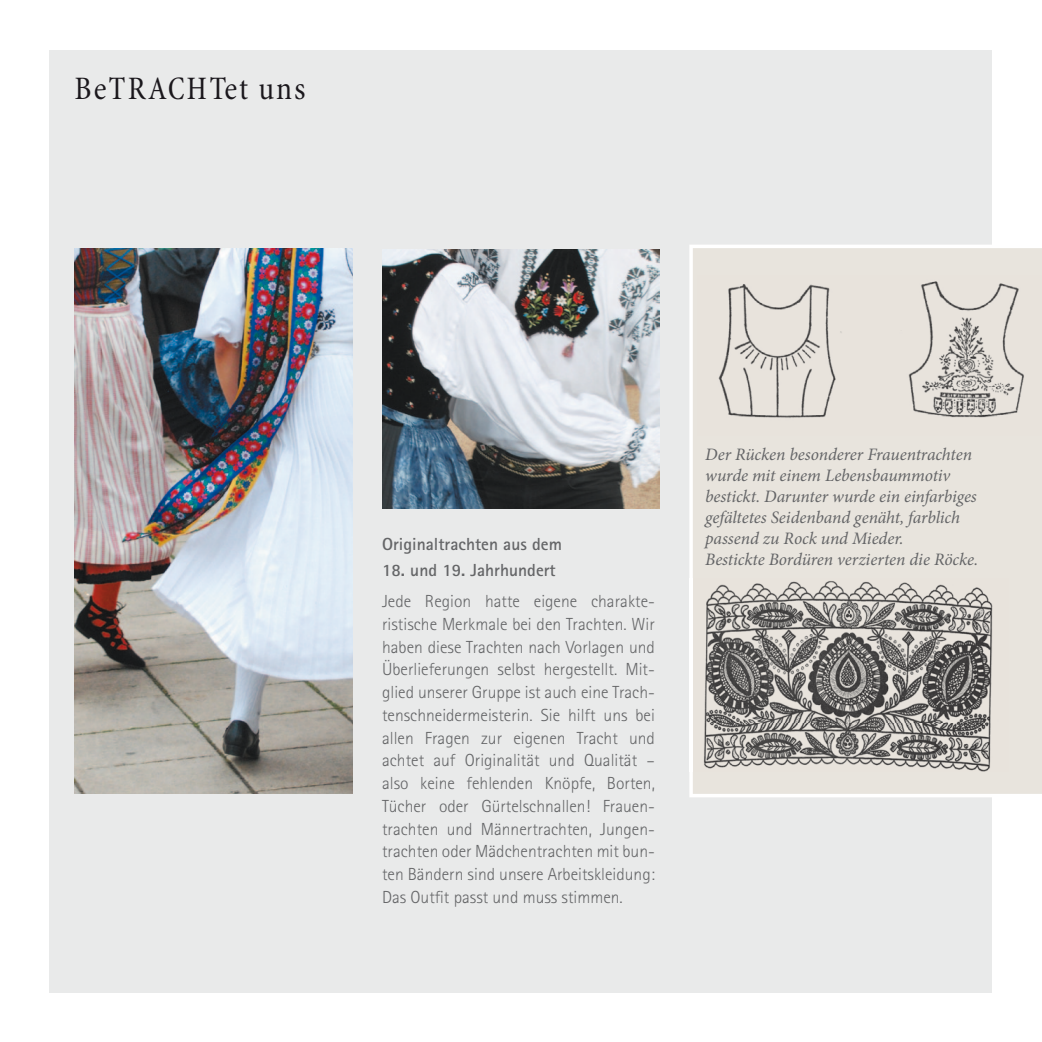
<style>
.page{position:relative;width:1042px;height:1042px;background:#fff}
.page>*{position:absolute;margin:0;border:0;box-sizing:border-box;transform-origin:0 0}
.t1{font:condensed 33.25px "Minion";letter-spacing:.06em;color:#1a171c}
.t2{font:300 17.5px/22.8px "Rotis Sans Serif";color:#646567;text-align:justify}
.t3{font:italic 17.5px/21px "Minion Pro";letter-spacing:-.005em;color:#646567}
.t4{font:700 17.5px "Rotis Sans Serif";color:#646567}
</style>
<div class="page">
<div style="left:50px;top:50px;width:942px;height:942px;background:#e9eaea"></div>
<div style="left:689px;top:245px;width:353px;height:552px;background:#e8e4dd"></div>
<img style="left:697px;top:275px;width:345px;height:161px">
<img style="left:690px;top:578px;width:318px;height:193px">
<img style="left:382px;top:249px;width:278px;height:259px">
<img style="left:74px;top:248px;width:278px;height:546px">
<h1 class="t1" style="left:74px;top:72px;width:233px">BeTRACHTet uns</h1>
<p class="t4" style="left:382px;top:533px;width:181px">Originaltrachten aus dem</p>
<p class="t4" style="left:382px;top:559px;width:175px">18. und 19. Jahrhundert</p>
<p class="t2" style="left:382px;top:590px;width:274px">Jede Region hatte eigene charakte - ris tische Merkmale bei den Trachten. Wir haben diese Trachten nach Vorlagen und Überlieferungen selbst hergestellt. Mit&shy;glied unserer Gruppe ist auch eine Trach&shy;tenschneidermeisterin. Sie hilft uns bei allen Fragen zur eigenen Tracht und achtet auf Originalität und Qualität – also keine fehlenden Knöpfe, Borten, Tücher oder Gürtelschnallen! Frauen&shy;trachten und Männertrachten, Jungen&shy;trachten oder Mädchentrachten mit bun&shy;ten Bändern sind unsere Arbeitskleidung:<br>Das Outfit passt und muss stimmen.</p>
<p class="t3" style="left:705px;top:444px;width:275px">Der Rücken besonderer Frauentrachten wurde mit einem Lebensbaummotiv bestickt. Darunter wurde ein einfarbiges gefältetes Seidenband genäht, farblich passend zu Rock und Mieder.<br>Bestickte Bordüren verzierten die Röcke.</p>
</div>
